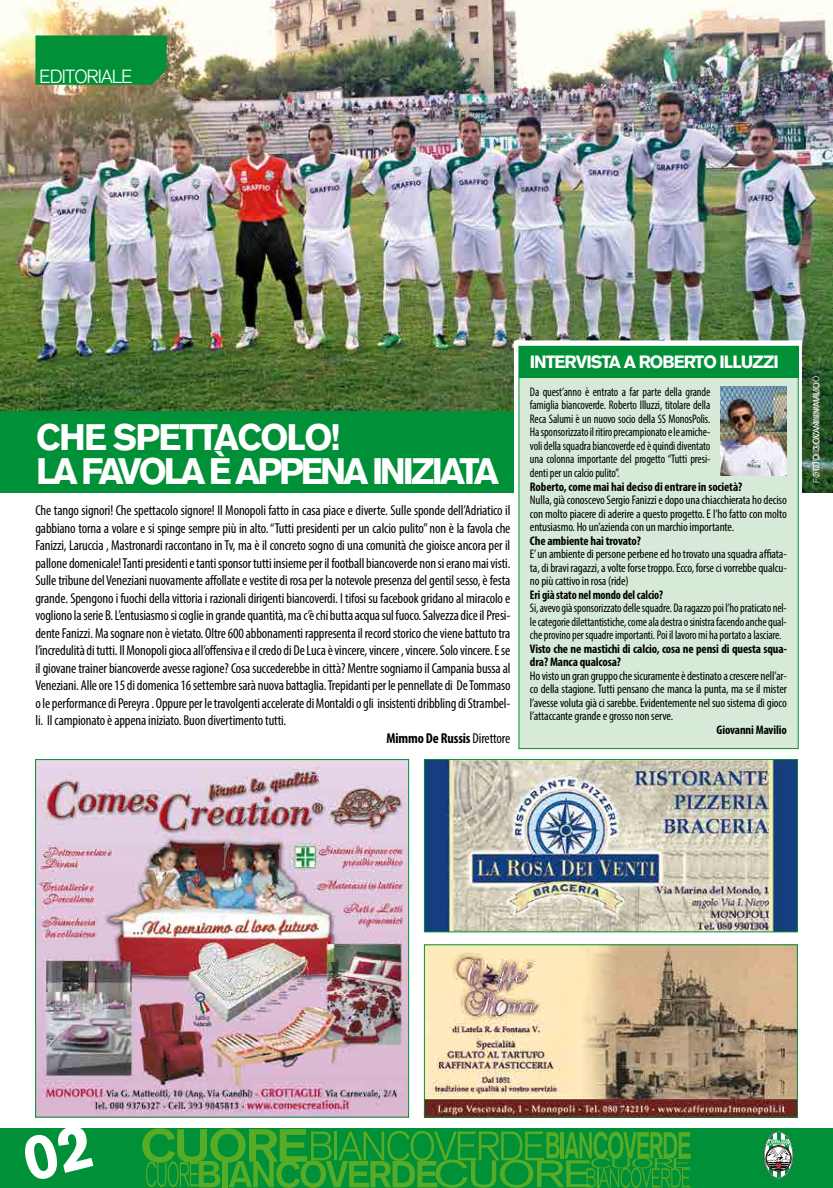
<style>
.page{position:relative;width:833px;height:1188px;background:#fff}
.page>*{position:absolute;margin:0;border:0;box-sizing:border-box;transform-origin:0 0}
.t1{font:900 36.25px/33.8px "Akzidenz Grotesk";letter-spacing:-.09em;color:#fff}
.t2{font:300 18.75px "Akzidenz Grotesk";letter-spacing:-.04em;color:#fff}
.t3{font:900 17.5px "Akzidenz Grotesk";letter-spacing:-.06em;color:#fff}
.t4{font:condensed 14.38px "Myriad Pro";letter-spacing:-.01em;color:#000}
.t5{font:700 condensed 14.38px "Myriad Pro";letter-spacing:-.01em;color:#000}
.t6{font:condensed 12.5px/13.5px "Myriad Pro";letter-spacing:-.01em;color:#000;text-align:justify}
.t7{font:condensed 12.5px/13.5px "Myriad Pro";letter-spacing:-.01em;color:#000;text-align:justify;scale:.94 1}
.t8{font:700 condensed 12.5px/13.5px "Myriad Pro";letter-spacing:-.01em;color:#000}
.t9{font:700 condensed 12.5px "Myriad Pro";letter-spacing:-.01em;color:#000;scale:.94 1}
.t10{font:300 8.75px "Akzidenz Grotesk";letter-spacing:-.04em;color:#fff}
.s1{font-weight:400}
</style>
<div class="page">
<img style="left:0;top:0;width:833px;height:493px">
<div style="left:514px;top:340px;width:288px;height:412px;border:10px solid #fff"></div>
<div style="left:519px;top:346px;width:279px;height:402px;background:#d7ead7"></div>
<div style="left:519px;top:346px;width:279px;height:31px;background:#009037"></div>
<div style="left:0;top:1128px;width:833px;height:59px;background:#009037"></div>
<svg style="left:142px;top:1128px;width:548px;height:59px"></svg>
<svg style="left:763px;top:1131px;width:30px;height:47px"></svg>
<img style="left:426px;top:946px;width:369px;height:168px">
<img style="left:37px;top:761px;width:370px;height:353px">
<div style="left:35px;top:759px;width:374px;height:357px;border:1px solid #009037"></div>
<img style="left:426px;top:761px;width:369px;height:168px">
<div style="left:424px;top:759px;width:373px;height:172px;border:1px solid #009037"></div>
<div style="left:0;top:411px;width:514px;height:82px;background:#009037"></div>
<svg style="left:35px;top:35px;width:132px;height:50px;background:#058f38"></svg>
<img style="left:721px;top:386px;width:66px;height:89px">
<h2 class="t2" style="left:39px;top:65px;width:95px">EDITORIALE</h2>
<h1 class="t1" style="left:36px;top:420px;width:464px">CHE SPETTACOLO!<br>LA FAVOLA è APPENA INIZIATA</h1>
<p class="t4" style="left:35px;top:501px;width:476px">Che tango signori! Che spettacolo signore! Il Monopoli fatto in casa piace e diverte. Sulle sponde dell’Adriatico il</p>
<p class="t4" style="left:35px;top:519px;width:476px">gabbiano torna a volare e si spinge sempre più in alto. “Tutti presidenti per un calcio pulito” non è la favola che</p>
<p class="t4" style="left:35px;top:536px;width:476px">Fanizzi, Laruccia , Mastronardi raccontano in Tv, ma è il concreto sogno di una comunità che gioisce ancora per il</p>
<p class="t4" style="left:35px;top:554px;width:476px">pallone domenicale! Tanti presidenti e tanti sponsor tutti insieme per il football biancoverde non si erano mai visti.</p>
<p class="t4" style="left:35px;top:571px;width:476px">Sulle tribune del Veneziani nuovamente affollate e vestite di rosa per la notevole presenza del gentil sesso, è festa</p>
<p class="t4" style="left:35px;top:589px;width:476px">grande. Spengono i fuochi della vittoria i razionali dirigenti biancoverdi. I tifosi su facebook gridano al miracolo e</p>
<p class="t4" style="left:35px;top:606px;width:476px">vogliono la serie B. L’entusiasmo si coglie in grande quantità, ma c’è chi butta acqua sul fuoco. Salvezza dice il Presi-</p>
<p class="t4" style="left:35px;top:624px;width:476px">dente Fanizzi. Ma sognare non è vietato. Oltre 600 abbonamenti rappresenta il record storico che viene battuto tra</p>
<p class="t4" style="left:35px;top:641px;width:476px">l’incredulità di tutti. Il Monopoli gioca all’offensiva e il credo di De Luca è vincere, vincere , vincere. Solo vincere. E se</p>
<p class="t4" style="left:35px;top:659px;width:476px">il giovane trainer biancoverde avesse ragione? Cosa succederebbe in città? Mentre sogniamo il Campania bussa al</p>
<p class="t4" style="left:35px;top:676px;width:476px">Veneziani. Alle ore 15 di domenica 16 settembre sarà nuova battaglia. Trepidanti per le pennellate di De Tommaso</p>
<p class="t4" style="left:35px;top:694px;width:476px">o le performance di Pereyra . Oppure per le travolgenti accelerate di Montaldi o gli insistenti dribbling di Strambel-</p>
<p class="t4" style="left:35px;top:711px;width:252px">li. Il campionato è appena iniziato. Buon divertimento tutti.</p>
<p class="t5" style="left:386px;top:729px;width:126px">Mimmo De Russis <span class="s1">Direttore</span></p>
<p class="t3" style="left:530px;top:351px;width:250px">INTERVISTA A ROBERTO ILLUZZI</p>
<p class="t7" style="left:530px;top:385px;width:193px">Da quest’anno è entrato a far parte della grande famiglia biancoverde. Roberto Illuzzi, titolare della Reca Salumi è un nuovo socio della SS MonosPolis.<br>Ha sponsorizzato il ritiro precampionato e le amiche&shy;voli della squadra biancoverde ed è quindi diventato una colonna importante del progetto “Tutti presi&shy;denti per un calcio pulito”.</p>
<p class="t8" style="left:530px;top:479px;width:214px">Roberto, come mai hai deciso di entrare in società?</p>
<p class="t6" style="left:530px;top:493px;width:258px">Nulla, già conoscevo Sergio Fanizzi e dopo una chiacchierata ho deciso con molto piacere di aderire a questo progetto. E l’ho fatto con molto entusiasmo. Ho un’azienda con un marchio importante.</p>
<p class="t8" style="left:530px;top:533px;width:113px">Che ambiente hai trovato?</p>
<p class="t6" style="left:530px;top:547px;width:258px">E’ un ambiente di persone perbene ed ho trovato una squadra affiata&shy;ta, di bravi ragazzi, a volte forse troppo. Ecco, forse ci vorrebbe qualcu&shy;no più cattivo in rosa (ride)</p>
<p class="t9" style="left:530px;top:586px;width:143px">Eri già stato nel mondo del calcio?</p>
<p class="t7" style="left:530px;top:601px;width:275px">Si, avevo già sponsorizzato delle squadre. Da ragazzo poi l’ho praticato nel&shy;le categorie dilettantistiche, come ala destra o sinistra facendo anche qual&shy;che provino per squadre importanti. Poi il lavoro mi ha portato a lasciare.</p>
<p class="t8" style="left:530px;top:641px;width:258px">Visto che ne mastichi di calcio, cosa ne pensi di questa squa&shy;dra? Manca qualcosa?</p>
<p class="t6" style="left:530px;top:668px;width:258px">Ho visto un gran gruppo che sicuramente è destinato a crescere nell’ar&shy;co della stagione. Tutti pensano che manca la punta, ma se il mister l’avesse voluta già ci sarebbe. Evidentemente nel suo sistema di gioco l’attaccante grande e grosso non serve.</p>
<p class="t8" style="left:716px;top:722px;width:72px">Giovanni Mavilio</p>
<p class="t10" style="left:811px;top:475px;width:101px;rotate:-90deg">FOTO DI GIOVANNI MAVILIO</p>
</div>
